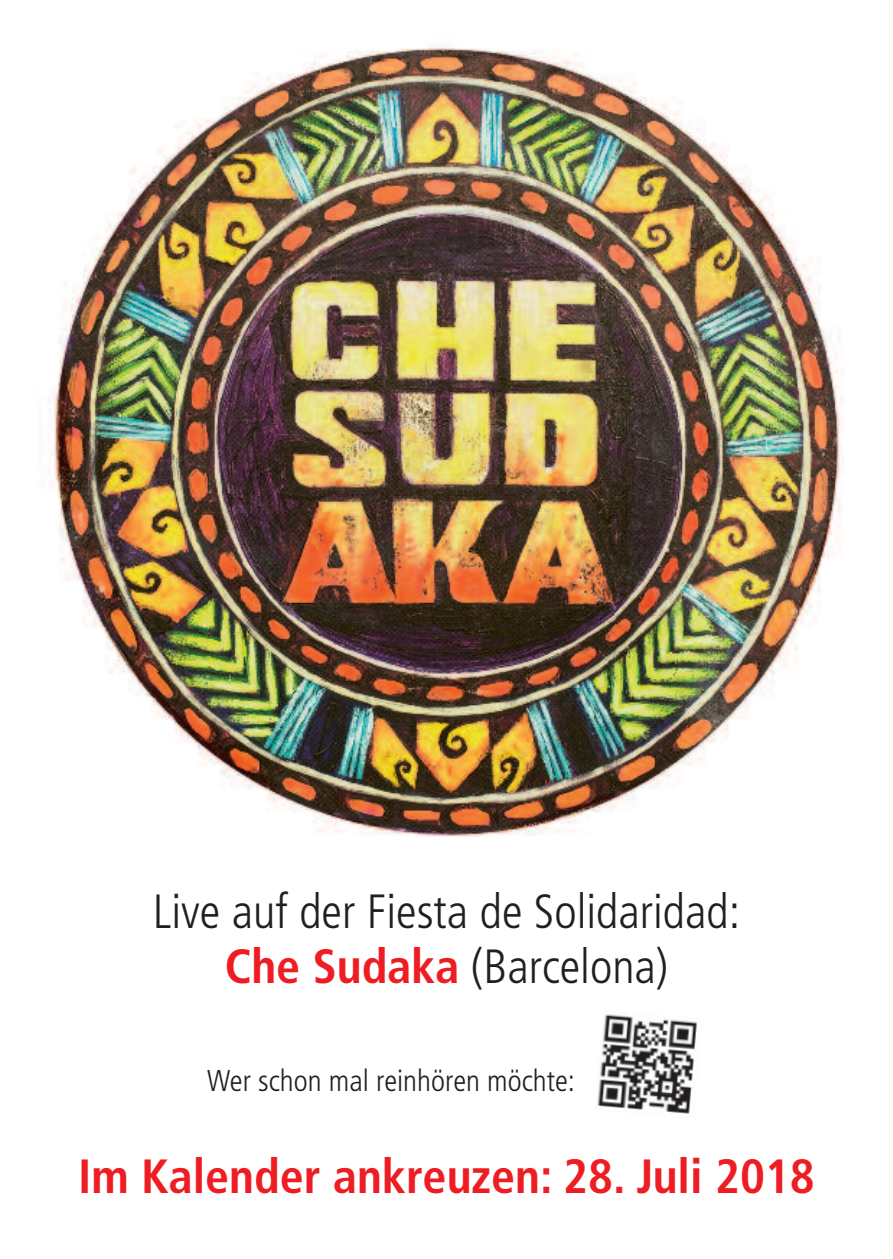
<style>
.page{position:relative;width:893px;height:1259px;background:#fff}
.page>*{position:absolute;margin:0;border:0;box-sizing:border-box;transform-origin:0 0}
.t1{font:300 condensed 48px/55.5px "Frutiger LT Std";color:#231f20;text-align:center}
.t2{font:700 condensed 48px "Frutiger LT Std";color:#ee1d23}
.t3{font:300 condensed 30px "Frutiger LT Std";color:#231f20}
.s1{font-weight:700;color:#ee1d23}
</style>
<div class="page">
<img style="left:37px;top:45px;width:807px;height:792px">
<img style="left:597px;top:1014px;width:100px;height:100px">
<p class="t1" style="left:153px;top:887px;width:589px">Live auf der Fiesta de Solidaridad:<br><span class="s1">Che Sudaka</span> (Barcelona)</p>
<p class="t3" style="left:207px;top:1069px;width:369px">Wer schon mal reinhören möchte:</p>
<p class="t2" style="left:78px;top:1156px;width:738px">Im Kalender ankreuzen: 28. Juli 2018</p>
</div>
